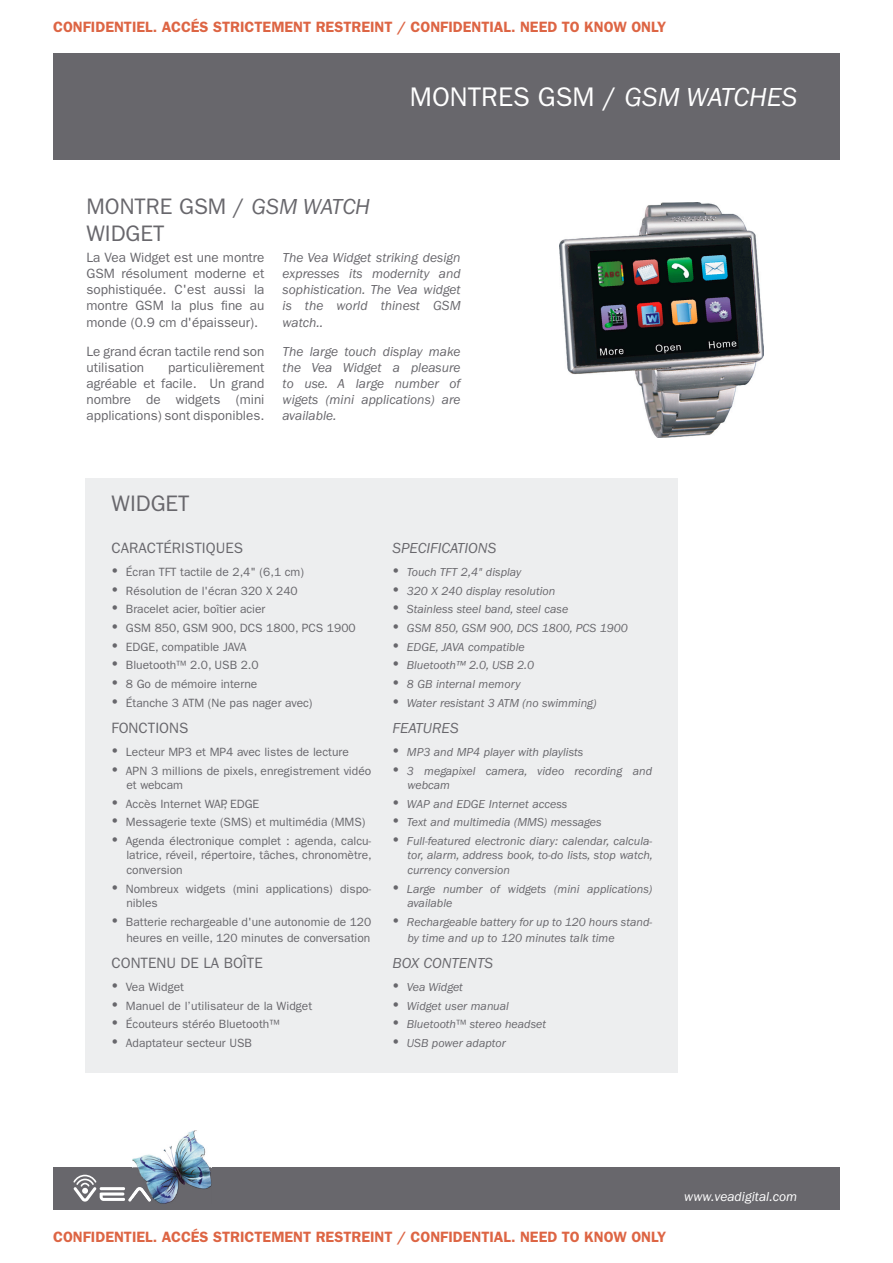
<style>
.page{position:relative;width:893px;height:1263px;background:#fff}
.page>*{position:absolute;margin:0;border:0;box-sizing:border-box;transform-origin:0 0}
.t1{font:27px "ITC Franklin Gothic Std";color:#fff}
.t2{font:22.5px/27px "ITC Franklin Gothic Std";color:#68676c}
.t3{font:600 15px "ITC Franklin Gothic Std";color:#dd6544}
.t4{font:15px "ITC Franklin Gothic Std";color:#68676c}
.t5{font:italic 15px "ITC Franklin Gothic Std";color:#68676c}
.t6{font:13.5px/16.2px "ITC Franklin Gothic Std";color:#68676c}
.t7{font:italic 13.5px/16.2px "ITC Franklin Gothic Std";color:#68676c}
.t8{font:italic 13.5px "ITC Franklin Gothic Std";letter-spacing:-.005em;color:#fff}
.t9{font:12px/18.6px "ITC Franklin Gothic Std";color:#68676c}
.t10{font:italic 12px/18.6px "ITC Franklin Gothic Std";color:#68676c}
.s1{font-style:italic}
.s2{font-style:normal}
</style>
<div class="page">
<div style="left:85px;top:478px;width:592px;height:595px;background:#edeeef"></div>
<img style="left:559px;top:202px;width:204px;height:236px">
<div style="left:53px;top:1167px;width:787px;height:43px;background:#68676c"></div>
<svg style="left:73px;top:1175px;width:59px;height:26px"></svg>
<img style="left:132px;top:1130px;width:79px;height:73px">
<img style="left:132px;top:1187px;width:19px;height:14px">
<div style="left:53px;top:53px;width:787px;height:106px;background:#68676c"></div>
<p class="t3" style="left:53px;top:18px;width:615px">CONFIDENTIEL. ACCÉS STRICTEMENT RESTREINT / CONFIDENTIAL. NEED TO KNOW ONLY</p>
<h1 class="t1" style="left:410px;top:81px;width:389px">montres Gsm / <span class="s1">gsm watches</span></h1>
<h2 class="t2" style="left:86px;top:193px;width:285px">montre gsm / <span class="s1">gsm watch </span>widg et</h2>
<p class="t6" style="left:86px;top:249px;width:180px">La Vea Widget est une montre<br>GSM</p>
<p class="t7" style="left:283px;top:249px;width:180px">The Vea Widget striking design expresses its modernity and sophistication. The Vea widget is the world thinest GSM watch..</p>
<p class="t7" style="left:283px;top:343px;width:181px;text-align:justify">The large touch display make the Vea Widget a pleasure to use. A large number of wigets (mini applications) are available.</p>
<p class="t6" style="left:86px;top:265px;width:180px;text-align:justify;text-indent:35px">résolument moderne et sophistiquée. C'est aussi la montre GSM</p>
<p class="t6" style="left:86px;top:298px;width:180px;text-indent:85px">la plus fine au monde (0.9 cm d'épaisseur).</p>
<p class="t6" style="left:86px;top:343px;width:180px">Le grand écran tactile rend son utilisation</p>
<p class="t6" style="left:86px;top:359px;width:180px;text-align:justify;text-indent:82px">particulièrement agréable et facile. U n grand nombre de widgets (mini applications) sont disponibles.</p>
<h2 class="t2" style="left:112px;top:490px;width:79px">widg et</h2>
<p class="t4" style="left:112px;top:539px;width:133px">Caractéristiques</p>
<p class="t9" style="left:126px;top:563px;width:231px">Écran TFT tactile de 2,4" (6,1 cm)<br>Résolution de l'écran 320 X 240<br>Bracelet acier, boîtier acier<br>GSM 850, GSM 900, DCS 1800, PCS 1900<br>EDGE, compatible JAVA<br>Bluetooth™ 2.0, USB 2.0<br>8 Go de mémoire interne<br>Étanche 3 ATM</p>
<p class="t9" style="left:208px;top:693px;width:106px">(Ne pas nager avec)</p>
<p class="t4" style="left:112px;top:719px;width:78px">fonctions</p>
<p class="t9" style="left:126px;top:743px;width:247px">Lecteur M P3 et M P4 avec listes de lecture<br>APN 3 millions de pixels, enregistrement vidéo</p>
<p class="t9" style="left:126px;top:776px;width:133px">et webcam<br>Accès I nternet WAP, EDGE<br>M essagerie texte (SMS</p>
<p class="t9" style="left:248px;top:813px;width:96px">) et multimédia (MMS</p>
<p class="t9" style="left:126px;top:813px;width:247px;text-indent:236px">)<br>Agenda électronique complet : agenda, calcu-</p>
<p class="t9" style="left:126px;top:848px;width:247px;line-height:14.4px">latrice, réveil, répertoire, tâches, chronomètre, conversion</p>
<p class="t9" style="left:126px;top:881px;width:247px;line-height:14.4px">Nombreux widgets (mini applications) dispo&shy;nibles</p>
<p class="t9" style="left:126px;top:913px;width:247px;line-height:16.2px">Batterie rechargeable d'une autonomie de 120 heures en veille, 120 minutes de conversation</p>
<p class="t4" style="left:112px;top:954px;width:153px">Contenu de la boîte</p>
<p class="t9" style="left:126px;top:978px;width:188px">Vea Widget<br>Manuel de l’utilisateur de la Widget<br>Écouteurs stéréo Bluetooth™<br>Adaptateur secteur US B</p>
<p class="t5" style="left:393px;top:540px;width:105px">Specifications</p>
<p class="t10" style="left:407px;top:563px;width:40px">Touch TFT</p>
<p class="t10" style="left:407px;top:563px;width:163px;text-indent:54px">2,4" display<br>320 X 240 display resolution<br>Stainless steel band, steel case<br>GSM</p>
<p class="t10" style="left:435px;top:619px;width:36px">850, GSM</p>
<p class="t10" style="left:490px;top:619px;width:94px">900, DCS 1800, PCS</p>
<p class="t10" style="left:600px;top:619px;width:30px">1900</p>
<p class="t10" style="left:407px;top:637px;width:129px">EDGE, JAVA compatible<br>Bluetooth™ 2.0, USB 2.0<br>8 GB internal memory<br>Water resistant 3 ATM</p>
<p class="t10" style="left:523px;top:693px;width:76px">(no swimming)</p>
<p class="t5" style="left:393px;top:720px;width:68px">features</p>
<p class="t10" style="left:407px;top:743px;width:247px">MP3 and MP4 player with playlists<br>3 megapixel camera, video recording and</p>
<p class="t10" style="left:407px;top:776px;width:45px">webcam<br>WAP</p>
<p class="t10" style="left:407px;top:795px;width:162px;text-indent:26px">and EDGE Internet access<br>Text and multimedia (MMS</p>
<p class="t10" style="left:407px;top:813px;width:247px;text-indent:137px">) messages<br>Full-featured electronic diary: calendar, calcula-</p>
<p class="t10" style="left:407px;top:848px;width:247px;line-height:14.4px">tor, alarm, address book, to-do lists, stop watch, currency conversion</p>
<p class="t10" style="left:407px;top:881px;width:247px;line-height:14.4px">Large number of widgets (mini applications) available</p>
<p class="t10" style="left:407px;top:914px;width:247px;line-height:16.2px">Rechargeable battery for up to 120 hours stand&shy;by time and up to 120 minutes talk time</p>
<p class="t5" style="left:393px;top:955px;width:102px">Box contents</p>
<p class="t10" style="left:407px;top:978px;width:141px">Vea Widget<br>Widget user manual<br>Bluetooth<span class="s2">™</span> stereo headset<br>USB power adaptor</p>
<p class="t3" style="left:53px;top:1228px;width:615px">CONFIDENTIEL. ACCÉS STRICTEMENT RESTREINT / CONFIDENTIAL. NEED TO KNOW ONLY</p>
<p class="t8" style="left:684px;top:1189px;width:114px">www.veadigital.com</p>
</div>
